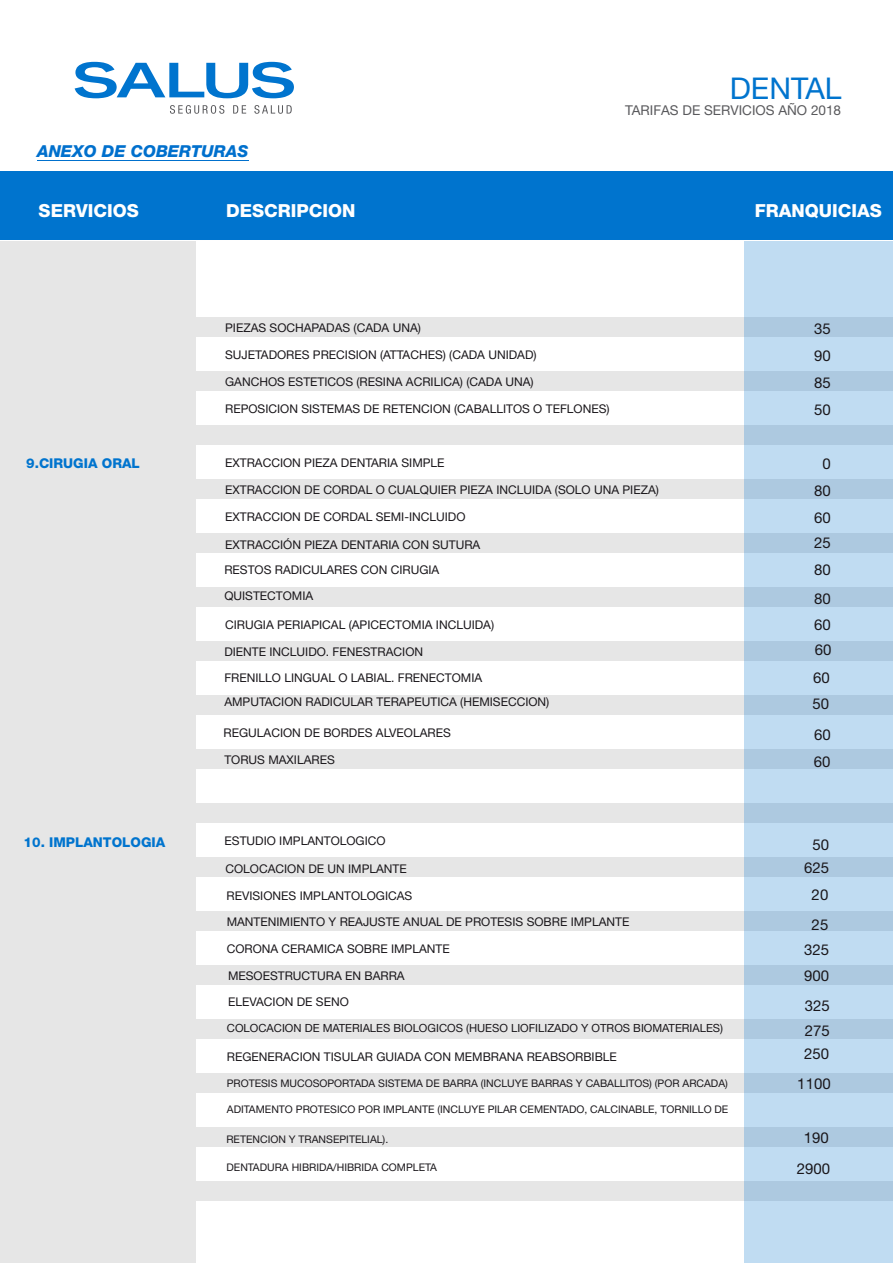
<style>
.page{position:relative;width:893px;height:1263px;background:#fff}
.page>*{position:absolute;margin:0;border:0;box-sizing:border-box;transform-origin:0 0}
.t1{font:30px "Helvetica Neue LT Std";color:#0074ce}
.t2{font:800 18px "Helvetica Neue LT Std";color:#fff}
.t3{font:italic 800 16.5px "Helvetica Neue LT Std";color:#0070cd}
.t4{font:15px/27px "Helvetica Neue LT Std";color:#1a171b}
.t5{font:800 13.5px "Helvetica Neue LT Std";color:#0074ce}
.t6{font:13.5px "Helvetica Neue LT Std";color:#59595c}
.t7{font:12px/26.2px "Helvetica Neue LT Std";color:#1a171b}
.t8{font:11.25px "Helvetica Neue LT Std";color:#1a171b}
.t9{font:10.5px "Helvetica Neue LT Std";color:#1a171b}
</style>
<div class="page">
<div style="left:0;top:318px;width:892px;height:19px;background:#e6e6e6"></div>
<div style="left:0;top:372px;width:892px;height:19px;background:#e6e6e6"></div>
<div style="left:0;top:426px;width:892px;height:19px;background:#e6e6e6"></div>
<div style="left:0;top:480px;width:892px;height:19px;background:#e6e6e6"></div>
<div style="left:0;top:534px;width:892px;height:19px;background:#e6e6e6"></div>
<div style="left:0;top:588px;width:892px;height:19px;background:#e6e6e6"></div>
<div style="left:0;top:642px;width:892px;height:19px;background:#e6e6e6"></div>
<div style="left:0;top:696px;width:892px;height:19px;background:#e6e6e6"></div>
<div style="left:0;top:750px;width:892px;height:19px;background:#e6e6e6"></div>
<div style="left:0;top:804px;width:892px;height:19px;background:#e6e6e6"></div>
<div style="left:0;top:858px;width:892px;height:19px;background:#e6e6e6"></div>
<div style="left:0;top:912px;width:892px;height:19px;background:#e6e6e6"></div>
<div style="left:0;top:966px;width:892px;height:19px;background:#e6e6e6"></div>
<div style="left:0;top:1020px;width:892px;height:19px;background:#e6e6e6"></div>
<div style="left:0;top:1074px;width:892px;height:19px;background:#e6e6e6"></div>
<div style="left:0;top:1128px;width:892px;height:19px;background:#e6e6e6"></div>
<div style="left:0;top:1182px;width:892px;height:19px;background:#e6e6e6"></div>
<div style="left:0;top:171px;width:892px;height:69px;background:#0074ce"></div>
<div style="left:0;top:242px;width:195px;height:1021px;background:#e6e6e6"></div>
<svg style="left:170px;top:105px;width:54px;height:9px"></svg>
<svg style="left:233px;top:105px;width:13px;height:9px"></svg>
<svg style="left:254px;top:105px;width:38px;height:9px"></svg>
<svg style="left:75px;top:62px;width:219px;height:36px"></svg>
<div style="left:744px;top:242px;width:148px;height:1021px;background:linear-gradient(to right,#bad6ec,#bad6ec)"></div>
<hr style="left:37px;top:160px;width:211px;height:1px;background:#0070cd">
<h3 class="t3" style="left:37px;top:141px;width:213px">ANEXO DE COBERTURAS</h3>
<h1 class="t1" style="left:729px;top:70px;width:113px">DENTAL</h1>
<p class="t6" style="left:625px;top:102px;width:217px">TARIFAS DE SERVICIOS AÑO 2018</p>
<h2 class="t2" style="left:39px;top:200px;width:102px">SERVICIOS</h2>
<h2 class="t2" style="left:226px;top:200px;width:131px">DESCRIPCION</h2>
<h2 class="t2" style="left:754px;top:200px;width:129px">FRANQUICIAS</h2>
<p class="t5" style="left:26px;top:455px;width:115px">9.CIRUGIA ORAL</p>
<p class="t5" style="left:24px;top:834px;width:143px">10. IMPLANTOLOGIA</p>
<p class="t7" style="left:225px;top:314px;width:197px">PIEZAS SOCHAPADAS (CADA UNA)</p>
<p class="t7" style="left:225px;top:341px;width:313px">SUJETADORES PRECISION (ATTACHES) (CADA UNIDAD)</p>
<p class="t7" style="left:225px;top:368px;width:310px">GANCHOS ESTETICOS (RESINA ACRILICA) (CADA UNA)</p>
<p class="t7" style="left:225px;top:395px;width:386px">REPOSICION SISTEMAS DE RETENCION (CABALLITOS O TEFLONES)</p>
<p class="t7" style="left:225px;top:449px;width:221px">EXTRACCION PIEZA DENTARIA SIMPLE</p>
<p class="t7" style="left:225px;top:476px;width:435px">EXTRACCION DE CORDAL O CUALQUIER PIEZA INCLUIDA (SOLO UNA PIEZA)</p>
<p class="t7" style="left:225px;top:503px;width:242px">EXTRACCION DE CORDAL SEMI-INCLUIDO</p>
<p class="t4" style="left:814px;top:315px;width:18px;text-align:justify">35<br>90<br>85<br>50</p>
<p class="t4" style="left:814px;top:450px;width:18px;text-align:center">0<br>80<br>60</p>
<p class="t7" style="left:225px;top:532px;width:257px">EXTRACCIÓN PIEZA DENTARIA CON SUTURA</p>
<p class="t4" style="left:814px;top:529px;width:18px">25</p>
<p class="t7" style="left:224px;top:556px;width:216px">RESTOS RADICULARES CON CIRUGIA<br>QUISTECTOMIA</p>
<p class="t7" style="left:225px;top:611px;width:270px">CIRUGIA PERIAPICAL (APICECTOMIA INCLUIDA)</p>
<p class="t7" style="left:224px;top:638px;width:259px">DIENTE INCLUIDO. FENESTRACION<br>FRENILLO LINGUAL O LABIAL. FRENECTOMIA</p>
<p class="t7" style="left:224px;top:689px;width:326px">AMPUTACION RADICULAR TERAPEUTICA (HEMISECCION)</p>
<p class="t7" style="left:223px;top:719px;width:229px">REGULACION DE BORDES ALVEOLARES</p>
<p class="t7" style="left:224px;top:747px;width:112px">TORUS MAXILARES</p>
<p class="t7" style="left:225px;top:827px;width:162px">ESTUDIO IMPLANTOLOGICO</p>
<p class="t7" style="left:225px;top:855px;width:183px">COLOCACION DE UN IMPLANTE</p>
<p class="t7" style="left:226px;top:882px;width:187px">REVISIONES IMPLANTOLOGICAS</p>
<p class="t7" style="left:227px;top:909px;width:404px">MANTENIMIENTO Y REAJUSTE ANUAL DE PROTESIS SOBRE IMPLANTE</p>
<p class="t7" style="left:227px;top:936px;width:224px">CORONA CERAMICA SOBRE IMPLANTE</p>
<p class="t7" style="left:228px;top:963px;width:178px;line-height:25.7px">MESOESTRUCTURA EN BARRA<br>ELEVACION DE SENO</p>
<p class="t8" style="left:227px;top:1021px;width:497px">COLOCACION DE MATERIALES BIOLOGICOS (HUESO LIOFILIZADO Y OTROS BIOMATERIALES)</p>
<p class="t7" style="left:227px;top:1044px;width:391px">REGENERACION TISULAR GUIADA CON MEMBRANA REABSORBIBLE</p>
<p class="t9" style="left:227px;top:1077px;width:502px">PROTESIS MUCOSOPORTADA SISTEMA DE BARRA (INCLUYE BARRAS Y CABALLITOS) (POR ARCADA)</p>
<p class="t9" style="left:227px;top:1103px;width:503px">ADITAMENTO PROTESICO POR IMPLANTE (INCLUYE PILAR CEMENTADO, CALCINABLE, TORNILLO DE</p>
<p class="t9" style="left:226px;top:1133px;width:163px">RETENCION Y TRANSEPITELIAL).</p>
<p class="t9" style="left:226px;top:1161px;width:212px">DENTADURA HIBRIDA/HIBRIDA COMPLETA</p>
<p class="t4" style="left:814px;top:555px;width:18px;line-height:28.5px">80<br>80</p>
<p class="t4" style="left:814px;top:612px;width:19px;line-height:25.5px">60<br>60</p>
<p class="t4" style="left:812px;top:664px;width:19px;line-height:26.2px">60<br>50</p>
<p class="t4" style="left:813px;top:720px;width:18px;line-height:27.6px">60<br>60</p>
<p class="t4" style="left:804px;top:833px;width:27px;line-height:23.1px;text-align:center">50<br>625</p>
<p class="t4" style="left:811px;top:880px;width:18px;line-height:29.4px">20<br>25</p>
<p class="t4" style="left:804px;top:937px;width:27px;line-height:25.5px">325<br>900</p>
<p class="t4" style="left:804px;top:993px;width:27px;line-height:25.3px">325<br>275</p>
<p class="t4" style="left:797px;top:1039px;width:35px;line-height:30.2px;text-align:center">250<br>1100</p>
<p class="t4" style="left:796px;top:1122px;width:35px;line-height:30.9px;text-align:center">190<br>2900</p>
</div>
